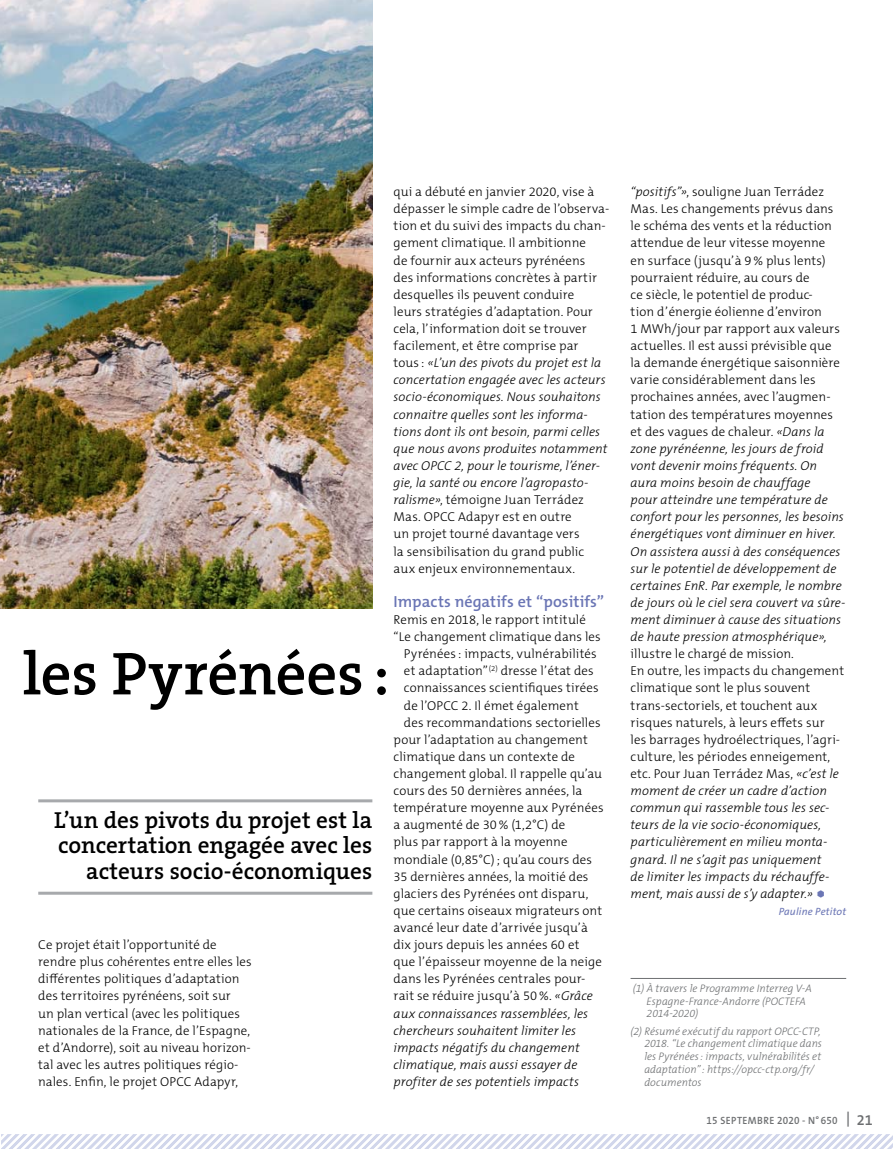
<style>
.page{position:relative;width:893px;height:1149px;background:#fff}
.page>*{position:absolute;margin:0;border:0;box-sizing:border-box;transform-origin:0 0}
.t1{font:600 60.9px "The Serif B W6";letter-spacing:-.005em;color:#000}
.t2{font:600 23.25px/25.5px "The Serif B W6";color:#000;text-align:right}
.t3{font:600 16.2px "The Mix B W6";letter-spacing:.005em;color:#6b76b5}
.t4{font:300 12.9px/17.1px "The Mix B W3";letter-spacing:.005em;color:#000}
.t5{font:italic 300 12.9px "The Mix B W3";letter-spacing:.005em;color:#000}
.t6{font:italic 300 10.95px/12.9px "The Mix B W3";color:#6d6f71}
.t7{font:600 10.5px "The Sans B W6";letter-spacing:.04em;color:#6d6f71;scale:.95 1}
.t8{font:italic 10.5px "The Sans B W5 Plain";letter-spacing:.015em;color:#6b76b5}
.s1{font-style:italic}
.s2{font-size:15px}
</style>
<div class="page">
<hr style="left:38px;top:799px;width:334px;height:3px;background:#a7a9ac">
<hr style="left:38px;top:891px;width:334px;height:3px;background:#a7a9ac">
<hr style="left:631px;top:977px;width:215px;height:1px;background:#6d6f71">
<img style="left:1px;top:1px;width:371px;height:607px">
<svg style="left:1px;top:1134px;width:892px;height:14px"></svg>
<p class="t4" style="left:394px;top:184px;width:217px">qui a débuté en janvier 2020, vise à dépasser le simple cadre de l’observa&shy;tion et du suivi des impacts du chan&shy;gement climatique. Il ambitionne<br>de fournir aux acteurs pyrénéens<br>des informations concrètes à partir desquelles ils peuvent conduire<br>leurs stratégies d’adaptation. Pour cela, l’information doit se trouver facilement, et être comprise par<br>tous : <span class="s1">«L’un des pivots du projet est la concertation engagée avec les acteurs socio-économiques. Nous souhaitons connaitre quelles sont les informa&shy;tions dont ils ont besoin, parmi celles que nous avons produites notamment avec OPCC 2, pour le tourisme, l’éner&shy;gie, la santé ou encore l’agropasto&shy;ralisme»</span>, témoigne Juan Terrádez Mas. OPCC Adapyr est en outre<br>un projet tourné davantage vers<br>la sensibilisation du grand public aux enjeux environnementaux.</p>
<p class="t3" style="left:394px;top:594px;width:212px">Impacts négatifs et “positifs”</p>
<p class="t4" style="left:394px;top:612px;width:194px">Remis en 2018, le rapport intitulé</p>
<p class="t4" style="left:394px;top:629px;width:209px">“Le changement climatique dans les</p>
<p class="t4" style="left:404px;top:646px;width:194px">Pyrénées : impacts, vulnérabilités</p>
<p class="t4" style="left:404px;top:663px;width:191px">et adaptation” <sup>(2)</sup> dresse l’état des</p>
<p class="t4" style="left:404px;top:680px;width:196px">connaissances scientifiques tirées</p>
<p class="t4" style="left:404px;top:697px;width:176px">de l’OPCC 2. Il émet également</p>
<p class="t4" style="left:404px;top:714px;width:198px">des recommandations sectorielles</p>
<p class="t4" style="left:394px;top:732px;width:196px">pour l’adaptation au changement</p>
<p class="t4" style="left:394px;top:749px;width:183px">climatique dans un contexte de</p>
<p class="t4" style="left:394px;top:766px;width:210px">changement global. Il rappelle qu’au</p>
<p class="t4" style="left:394px;top:783px;width:190px">cours des 50 dernières années, la</p>
<p class="t4" style="left:394px;top:800px;width:211px">température moyenne aux Pyrénées</p>
<p class="t4" style="left:394px;top:817px;width:173px">a augmenté de 30 % (1,2°C) de</p>
<p class="t4" style="left:394px;top:834px;width:175px">plus par rapport à la moyenne</p>
<p class="t4" style="left:394px;top:851px;width:200px">mondiale (0,85°C) ; qu’au cours des</p>
<p class="t4" style="left:394px;top:868px;width:196px">35 dernières années, la moitié des</p>
<p class="t4" style="left:394px;top:885px;width:196px">glaciers des Pyrénées ont disparu,</p>
<p class="t4" style="left:394px;top:903px;width:210px">que certains oiseaux migrateurs ont</p>
<p class="t4" style="left:394px;top:920px;width:196px">avancé leur date d’arrivée jusqu’à</p>
<p class="t4" style="left:394px;top:937px;width:187px">dix jours depuis les années 60 et</p>
<p class="t4" style="left:394px;top:954px;width:210px">que l’épaisseur moyenne de la neige</p>
<p class="t4" style="left:394px;top:971px;width:193px">dans les Pyrénées centrales pour-</p>
<p class="t4" style="left:394px;top:988px;width:201px">rait se réduire jusqu’à 50 %. <span class="s1">«Grâce</span></p>
<p class="t5" style="left:394px;top:1007px;width:196px">aux connaissances rassemblées, les</p>
<p class="t5" style="left:394px;top:1024px;width:184px">chercheurs souhaitent limiter les</p>
<p class="t5" style="left:394px;top:1041px;width:188px">impacts négatifs du changement</p>
<p class="t5" style="left:394px;top:1059px;width:185px">climatique, mais aussi essayer de</p>
<p class="t5" style="left:394px;top:1076px;width:187px">profiter de ses potentiels impacts</p>
<h1 class="t1" style="left:23px;top:649px;width:368px">les Pyrénées :</h1>
<h2 class="t2" style="left:54px;top:809px;width:320px">L’un des pivots du projet est la concertation engagée avec les acteurs socio-économiques</h2>
<p class="t4" style="left:38px;top:937px;width:215px">Ce projet était l’opportunité de rendre plus cohérentes entre elles les différentes politiques d’adaptation des territoires pyrénéens, soit sur<br>un plan vertical (avec les politiques nationales de la France, de l’Espagne, et d’Andorre), soit au niveau horizon&shy;tal avec les autres politiques régio&shy;nales. Enfin, le projet OPCC Adapyr,</p>
<p class="t4" style="left:631px;top:184px;width:216px"><span class="s1">“positifs”»</span>, souligne Juan Terrádez Mas. Les changements prévus dans le schéma des vents et la réduction attendue de leur vitesse moyenne<br>en surface (jusqu’à 9 % plus lents) pourraient réduire, au cours de<br>ce siècle, le potentiel de produc-<br>tion d’énergie éolienne d’environ<br>1 MWh/jour par rapport aux valeurs actuelles. Il est aussi prévisible que<br>la demande énergétique saisonnière varie considérablement dans les prochaines années, avec l’augmen&shy;tation des températures moyennes et des vagues de chaleur. <span class="s1">«Dans la zone pyrénéenne, les jours de froid vont devenir moins fréquents. On aura moins besoin de chauffage<br>pour atteindre une température de confort pour les personnes, les besoins énergétiques vont diminuer en hiver.<br>On assistera aussi à des conséquences sur le potentiel de développement de certaines EnR. Par exemple, le nombre de jours où le ciel sera couvert va sûre&shy;ment diminuer à cause des situations de haute pression atmosphérique»,</span></p>
<p class="t4" style="left:631px;top:646px;width:215px">illustre le chargé de mission.<br>En outre, les impacts du changement climatique sont le plus souvent trans-sectoriels, et touchent aux risques naturels, à leurs effets sur<br>les barrages hydroélectriques, l’agri&shy;culture, les périodes enneigement, etc. Pour Juan Terrádez Mas, <span class="s1">«c’est le moment de créer un cadre d’action commun qui rassemble tous les sec&shy;teurs de la vie socio-économiques, particulièrement en milieu monta&shy;gnard. Il ne s’agit pas uniquement<br>de limiter les impacts du réchauffe&shy;ment, mais aussi de s’y adapter.»</span></p>
<p class="t8" style="left:779px;top:906px;width:69px">Pauline Petitot</p>
<p class="t6" style="left:647px;top:982px;width:167px;text-indent:-14px">(1) À travers le Programme Interreg V-A<br>Espagne-France-Andorre (POCTEFA<br>2014-2020)</p>
<p class="t6" style="left:644px;top:1025px;width:179px;text-indent:-14px">(2) Résumé exécutif du rapport OPCC-CTP, 2018. “Le changement climatique dans les Pyrénées : impacts, vulnérabilités et adaptation” : https://opcc-ctp.org/fr/ documentos</p>
<p class="t7" style="left:706px;top:1115px;width:177px">15 SEPTEMBRE 2020 - N° 650 <span class="s2">| 21</span></p>
</div>
